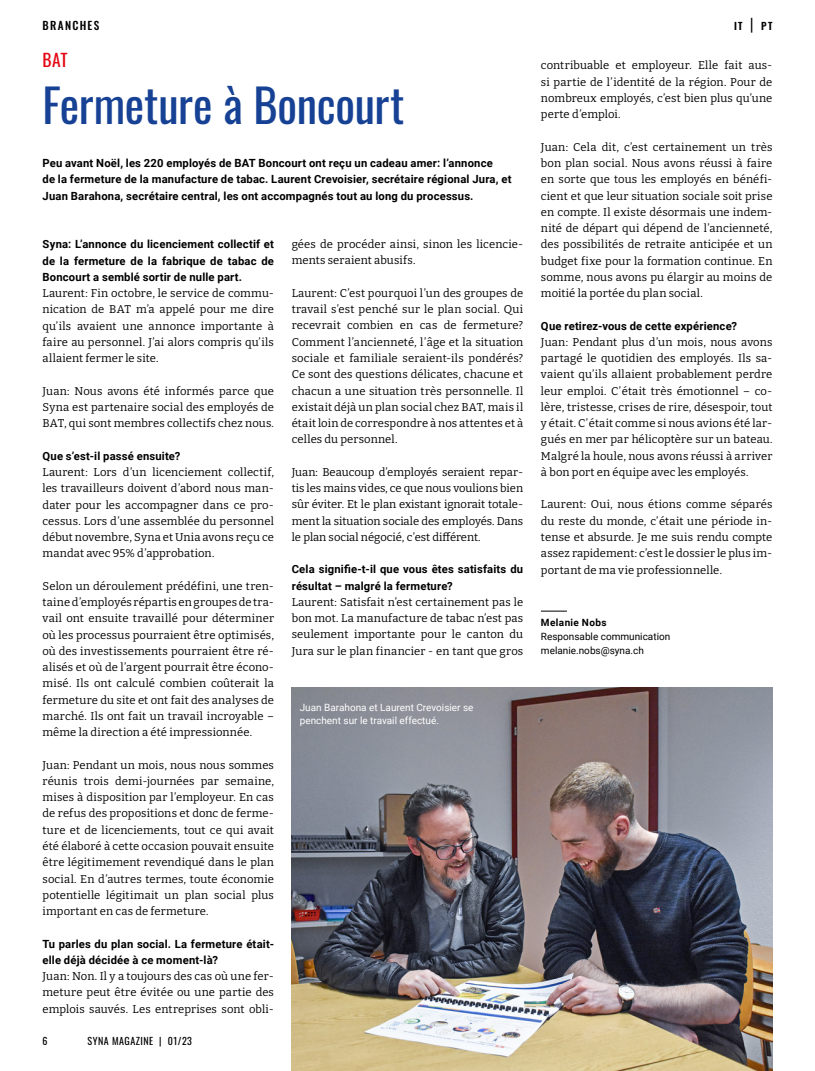
<style>
.page{position:relative;width:815px;height:1071px;background:#fff}
.page>*{position:absolute;margin:0;border:0;box-sizing:border-box;transform-origin:0 0}
.t1{font:46.25px "Oswald";letter-spacing:-.005em;color:#164194}
.t2{font:17.5px "Oswald";color:#e30613}
.t3{font:11.25px/16.2px "Bitter";letter-spacing:.005em;color:#000;text-align:justify}
.t4{font:700 11.25px/16.2px "Roboto";letter-spacing:.015em;color:#000}
.t5{font:500 11.25px "Oswald";letter-spacing:.115em;color:#000}
.t6{font:10px/12.5px "Roboto";color:#fff}
.t7{font:10px/14.4px "Roboto";color:#000}
.t8{font:10px "Oswald";letter-spacing:.05em;color:#000}
.t9{font:700 10px "Roboto";letter-spacing:.04em;color:#000}
.t10{font:600 10px "Oswald";color:#000}
.s1{font-size:15px}
</style>
<div class="page">
<svg style="left:541px;top:610px;width:26px;height:1px"></svg>
<img style="left:292px;top:687px;width:480px;height:383px">
<p class="t5" style="left:43px;top:16px;width:58px">BRANCHES</p>
<p class="t10" style="left:734px;top:17px;width:40px">IT <span class="s1">|</span> PT</p>
<h2 class="t2" style="left:43px;top:45px;width:27px">BAT</h2>
<h1 class="t1" style="left:43px;top:64px;width:363px">Fermeture à Boncourt</h1>
<p class="t4" style="left:43px;top:154px;width:471px">Peu avant Noël, les 220 employés de BAT Boncourt ont reçu un cadeau amer: l’annonce<br>de la fermeture de la manufacture de tabac. Laurent Crevoisier, secrétaire régional Jura, et<br>Juan Barahona, secrétaire central, les ont accompagnés tout au long du processus.</p>
<p class="t4" style="left:43px;top:236px;width:233px;text-align:justify">Syna: L’annonce du licenciement collectif et de la fermeture de la fabrique de tabac de Boncourt a semblé sortir de nulle part.</p>
<p class="t3" style="left:43px;top:285px;width:233px">Laurent: Fin octobre, le service de commu&shy;nication de BAT m’a appelé pour me dire qu’ils avaient une annonce importante à faire au personnel. J’ai alors compris qu’ils allaient fermer le site.</p>
<p class="t3" style="left:43px;top:382px;width:233px">Juan: Nous avons été informés parce que Syna est partenaire social des employés de BAT, qui sont membres collectifs chez nous.</p>
<p class="t4" style="left:43px;top:447px;width:139px">Que s’est-il passé ensuite?</p>
<p class="t3" style="left:43px;top:463px;width:233px">Laurent: Lors d’un licenciement collectif, les travailleurs doivent d’abord nous man&shy;dater pour les accompagner dans ce pro&shy;cessus. Lors d’une assemblée du personnel début novembre, Syna et Unia avons reçu ce mandat avec 95% d’approbation.</p>
<p class="t3" style="left:43px;top:577px;width:233px">Selon un déroulement prédéfini, une tren&shy;taine d’employés répartis en groupes de tra&shy;vail ont ensuite travaillé pour déterminer où les processus pourraient être optimisés, où des investissements pourraient être ré&shy;alisés et où de l’argent pourrait être écono&shy;misé. Ils ont calculé combien coûterait la fermeture du site et ont fait des analyses de marché. Ils ont fait un travail incroyable – même la direction a été impressionnée.</p>
<p class="t3" style="left:43px;top:756px;width:233px">Juan: Pendant un mois, nous nous sommes réunis trois demi-journées par semaine, mises à disposition par l’employeur. En cas de refus des propositions et donc de ferme&shy;ture et de licenciements, tout ce qui avait été élaboré à cette occasion pouvait ensuite être légitimement revendiqué dans le plan social. En d’autres termes, toute économie potentielle légitimait un plan social plus important en cas de fermeture.</p>
<p class="t4" style="left:43px;top:934px;width:233px">Tu parles du plan social. La fermeture était&shy;elle déjà décidée à ce moment-là?</p>
<p class="t3" style="left:43px;top:967px;width:233px">Juan: Non. Il y a toujours des cas où une fer&shy;meture peut être évitée ou une partie des emplois sauvés. Les entreprises sont obli-</p>
<p class="t8" style="left:43px;top:1031px;width:7px">6</p>
<p class="t8" style="left:88px;top:1031px;width:106px">SYNA MAGAZINE | 01/23</p>
<p class="t3" style="left:292px;top:236px;width:233px">gées de procéder ainsi, sinon les licencie&shy;ments seraient abusifs.</p>
<p class="t3" style="left:292px;top:284px;width:233px">Laurent: C’est pourquoi l’un des groupes de travail s’est penché sur le plan social. Qui recevrait combien en cas de fermeture?<br>Comment l’ancienneté, l’âge et la situation sociale et familiale seraient-ils pondérés?<br>Ce sont des questions délicates, chacune et chacun a une situation très personnelle. Il existait déjà un plan social chez BAT, mais il était loin de correspondre à nos attentes et à celles du personnel.</p>
<p class="t3" style="left:292px;top:463px;width:233px">Juan: Beaucoup d’employés seraient repar&shy;tis les mains vides, ce que nous voulions bien sûr éviter. Et le plan existant ignorait totale&shy;ment la situation sociale des employés. Dans le plan social négocié, c’est différent.</p>
<p class="t4" style="left:292px;top:560px;width:233px">Cela signifie-t-il que vous êtes satisfaits du résultat – malgré la fermeture?</p>
<p class="t3" style="left:292px;top:593px;width:233px">Laurent: Satisfait n’est certainement pas le bon mot. La manufacture de tabac n’est pas seulement importante pour le canton du Jura sur le plan financier - en tant que gros</p>
<p class="t6" style="left:300px;top:700px;width:175px">Juan Barahona et Laurent Crevoisier se penchent sur le travail effectué.</p>
<p class="t3" style="left:541px;top:57px;width:233px">contribuable et employeur. Elle fait aus&shy;si partie de l’identité de la région. Pour de nombreux employés, c’est bien plus qu’une perte d’emploi.</p>
<p class="t3" style="left:541px;top:138px;width:233px">Juan: Cela dit, c’est certainement un très bon plan social. Nous avons réussi à faire en sorte que tous les employés en bénéfi&shy;cient et que leur situation sociale soit prise en compte. Il existe désormais une indem&shy;nité de départ qui dépend de l’ancienneté, des possibilités de retraite anticipée et un budget fixe pour la formation continue. En somme, nous avons pu élargir au moins de moitié la portée du plan social.</p>
<p class="t4" style="left:541px;top:317px;width:198px">Que retirez-vous de cette expérience?</p>
<p class="t3" style="left:541px;top:333px;width:233px">Juan: Pendant plus d’un mois, nous avons partagé le quotidien des employés. Ils sa&shy;vaient qu’ils allaient probablement perdre leur emploi. C’était très émotionnel – co&shy;lère, tristesse, crises de rire, désespoir, tout y était. C’était comme si nous avions été lar&shy;gués en mer par hélicoptère sur un bateau.<br>Malgré la houle, nous avons réussi à arriver à bon port en équipe avec les employés.</p>
<p class="t3" style="left:541px;top:496px;width:233px">Laurent: Oui, nous étions comme séparés du reste du monde, c’était une période in&shy;tense et absurde. Je me suis rendu compte assez rapidement: c’est le dossier le plus im&shy;portant de ma vie professionnelle.</p>
<p class="t9" style="left:541px;top:614px;width:67px">Melanie Nobs</p>
<p class="t7" style="left:541px;top:628px;width:131px">Responsable communication melanie.nobs@syna.ch</p>
</div>
